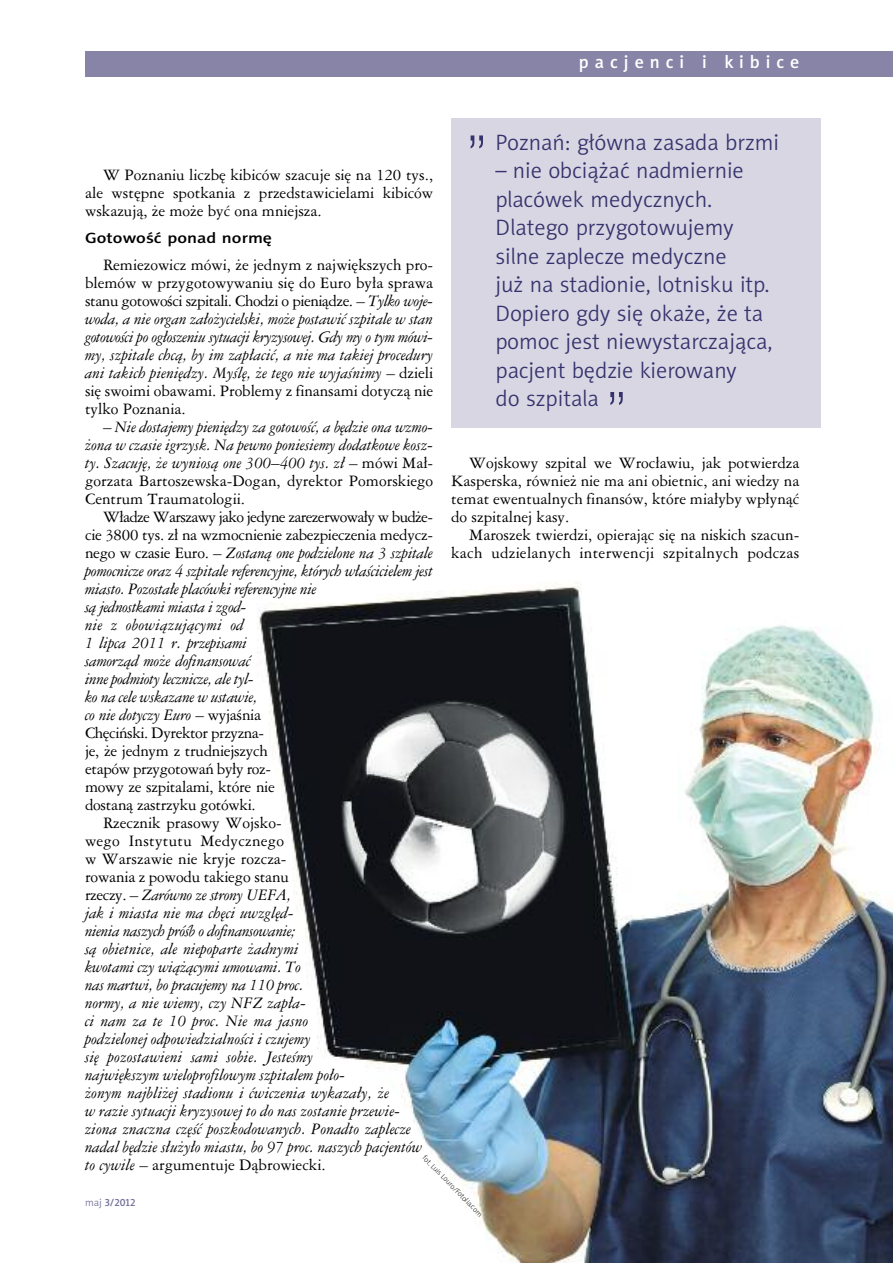
<style>
.page{position:relative;width:893px;height:1263px;background:#fff}
.page>*{position:absolute;margin:0;border:0;box-sizing:border-box;transform-origin:0 0}
.t1{font:52.5px "Swis 721 Lt PL";color:#36326d}
.t2{font:22.5px/28.5px "Naomi Sans EFNPS Light";color:#36326d}
.t3{font:18px "Naomi Sans EFNPS Medium";letter-spacing:.335em;color:#fff}
.t4{font:italic 15px/18px "Ameri Garmnd PL";letter-spacing:-.005em;color:#000;text-align:justify}
.t5{font:15px/18px "Ameri Garmnd PL";color:#000;text-align:justify}
.t6{font:15px "Ameri Garmnd PL";letter-spacing:-.02em;color:#000}
.t7{font:15px/18px "Ameri Garmnd PL";letter-spacing:.02em;color:#000;text-align:right}
.t8{font:italic 15px "Ameri Garmnd PL";letter-spacing:-.03em;color:#000}
.t9{font:15px "Ameri Garmnd PL";letter-spacing:-.04em;color:#000}
.t10{font:italic 15px "Ameri Garmnd PL";letter-spacing:-.025em;color:#000}
.t11{font:15px "Ameri Garmnd PL";letter-spacing:-.03em;color:#000}
.t12{font:15px "Ameri Garmnd PL";letter-spacing:-.025em;color:#000}
.t13{font:italic 15px "Ameri Garmnd PL";letter-spacing:.015em;color:#000}
.t14{font:15px "Naomi Sans EFNPS Medium";color:#000;scale:1.2 1}
.t15{font:10.5px "Naomi Sans EFNPS Medium";color:#727099}
.t16{font:7.5px "Naomi Sans EFNPS Thin";color:#000}
.s1{font-style:normal}
.s2{font-style:italic}
.s3{font-family:"Naomi Sans EFNPS Light"}
</style>
<div class="page">
<div style="left:85px;top:51px;width:808px;height:26px;background:#8784a8"></div>
<img style="left:257px;top:582px;width:636px;height:681px">
<div style="left:451px;top:118px;width:370px;height:309px;background:#d7d6e2"></div>
<p class="t3" style="left:579px;top:55px;width:222px">pacjenci i kibice</p>
<h1 class="t1" style="left:466px;top:127px;width:24px">”</h1>
<h2 class="t2" style="left:495px;top:130px;width:285px">Poznań: główna zasada brzmi</h2>
<h2 class="t2" style="left:495px;top:158px;width:279px">– nie obciążać nadmiernie placówek medycznych.<br>Dlatego przygotowujemy silne zaplecze medyczne<br>już na stadionie, lotnisku itp.<br>Dopiero gdy się okaże, że ta pomoc jest niewystarczająca, pacjent będzie kierowany<br>do szpitala</h2>
<p class="t5" style="left:85px;top:166px;width:350px;text-indent:18px">W Poznaniu liczbę kibiców szacuje się na 120 tys., ale wstępne spotkania z przedstawicielami kibiców wskazują, że może być ona mniejsza.</p>
<p class="t14" style="left:85px;top:232px;width:157px">Gotowość ponad normę</p>
<p class="t4" style="left:85px;top:256px;width:350px;text-indent:18px"><span class="s1">Remiezowicz mówi, że jednym z największych pro&shy;blemów w przygotowywaniu się do Euro była sprawa stanu gotowości szpitali. Chodzi o pieniądze. –</span> Tylko woje&shy;woda, a nie organ założycielski, może postawić szpitale w stan gotowości po ogłoszeniu sytuacji kryzysowej. Gdy my o tym mówi&shy;my, szpitale chcą, by im zapłacić, a nie ma takiej procedury ani takich pieniędzy. Myślę, że tego nie wyjaśnimy <span class="s1">– dzieli się swoimi obawami. Problemy z finansami dotyczą nie tylko Poznania.</span></p>
<p class="t4" style="left:85px;top:418px;width:350px;text-indent:18px"><span class="s1">–</span> Nie dostajemy pieniędzy za gotowość, a będzie ona wzmo&shy;żona w czasie igrzysk. Na pewno poniesiemy dodatkowe kosz&shy;ty. Szacuję, że wyniosą one 300–400 tys. zł <span class="s1">– mówi Mał&shy;gorzata Bartoszewska-Dogan, dyrektor Pomorskiego Centrum Traumatologii.</span></p>
<p class="t9" style="left:103px;top:508px;width:331px">Władze Warszawy jako jedyne zarezerwowały w budże-</p>
<p class="t6" style="left:85px;top:526px;width:349px">cie 3800 tys. zł na wzmocnienie zabezpieczenia medycz-</p>
<p class="t4" style="left:85px;top:544px;width:350px"><span class="s1">nego w czasie Euro. –</span> Zostaną one podzielone na 3 szpitale</p>
<p class="t4" style="left:85px;top:562px;width:350px">pomocnicze oraz 4 szpitale referencyjne, których właścicielem jest</p>
<p class="t4" style="left:85px;top:580px;width:233px">miasto. Pozostałe placówki referencyjne nie</p>
<p class="t8" style="left:85px;top:598px;width:163px">są jednostkami miasta i zgod-</p>
<p class="t13" style="left:85px;top:616px;width:161px">nie z obowiązującymi od</p>
<p class="t4" style="left:85px;top:634px;width:164px">1 lipca 2011 r. przepisami</p>
<p class="t4" style="left:85px;top:652px;width:167px">samorząd może dofinansować</p>
<p class="t8" style="left:85px;top:670px;width:170px">inne podmioty lecznicze, ale tyl-</p>
<p class="t4" style="left:85px;top:688px;width:174px">ko na cele wskazane w ustawie,</p>
<p class="t4" style="left:85px;top:706px;width:177px">co nie dotyczy Euro <span class="s1">– wyjaśnia</span></p>
<p class="t11" style="left:85px;top:724px;width:181px">Chęciński. Dyrektor przyzna-</p>
<p class="t6" style="left:85px;top:742px;width:184px">je, że jednym z trudniejszych</p>
<p class="t12" style="left:85px;top:760px;width:188px">etapów przygotowań były roz-</p>
<p class="t6" style="left:85px;top:778px;width:191px">mowy ze szpitalami, które nie</p>
<p class="t6" style="left:85px;top:796px;width:172px">dostaną zastrzyku gotówki.</p>
<p class="t5" style="left:103px;top:814px;width:180px">Rzecznik prasowy Wojsko-</p>
<p class="t5" style="left:85px;top:832px;width:201px">wego Instytutu Medycznego</p>
<p class="t5" style="left:85px;top:850px;width:203px">w Warszawie nie kryje rozcza-</p>
<p class="t5" style="left:85px;top:868px;width:205px">rowania z powodu takiego stanu</p>
<p class="t10" style="left:85px;top:886px;width:208px"><span class="s1">rzeczy. –</span> Zarówno ze strony UEFA,</p>
<p class="t4" style="left:85px;top:904px;width:210px">jak i miasta nie ma chęci uwzględ-</p>
<p class="t8" style="left:85px;top:922px;width:213px">nienia naszych próśb o dofinansowanie;</p>
<p class="t4" style="left:85px;top:940px;width:215px">są obietnice, ale niepoparte żadnymi</p>
<p class="t4" style="left:85px;top:958px;width:218px">kwotami czy wiążącymi umowami. To</p>
<p class="t4" style="left:85px;top:976px;width:220px">nas martwi, bo pracujemy na 110 proc.</p>
<p class="t4" style="left:85px;top:994px;width:223px">normy, a nie wiemy, czy NFZ zapła-</p>
<p class="t4" style="left:85px;top:1012px;width:225px">ci nam za te 10 proc. Nie ma jasno</p>
<p class="t4" style="left:85px;top:1030px;width:227px">podzielonej odpowiedzialności i czujemy</p>
<p class="t4" style="left:85px;top:1048px;width:230px">się pozostawieni sami sobie. Jesteśmy</p>
<p class="t4" style="left:85px;top:1066px;width:262px">największym wieloprofilowym szpitalem poło-</p>
<p class="t4" style="left:85px;top:1084px;width:306px">żonym najbliżej stadionu i ćwiczenia wykazały, że</p>
<p class="t4" style="left:85px;top:1102px;width:317px">w razie sytuacji kryzysowej to do nas zostanie przewie-</p>
<p class="t4" style="left:85px;top:1120px;width:328px">ziona znaczna część poszkodowanych. Ponadto zaplecze</p>
<p class="t4" style="left:85px;top:1138px;width:339px">nadal będzie służyło miastu, bo 97 proc. naszych pacjentów</p>
<p class="t5" style="left:85px;top:1156px;width:242px"><span class="s2">to cywile</span> – argumentuje Dąbrowiecki.</p>
<p class="t16" style="left:426px;top:1154px;width:84px;rotate:46deg">fot. Luis Louro/Fotolia.com</p>
<h1 class="t1" style="left:605px;top:384px;width:24px">”</h1>
<p class="t5" style="left:451px;top:454px;width:350px;text-indent:18px">Wojskowy szpital we Wrocławiu, jak potwierdza Kasperska, również nie ma ani obietnic, ani wiedzy na temat ewentualnych finansów, które miałyby wpłynąć do szpitalnej kasy.</p>
<p class="t7" style="left:451px;top:526px;width:350px">Maroszek twierdzi, opierając się na niskich szacun&shy;kach udzielanych interwencji szpitalnych podczas</p>
<p class="t15" style="left:85px;top:1198px;width:52px"><span class="s3">maj</span> 3/2012</p>
</div>
